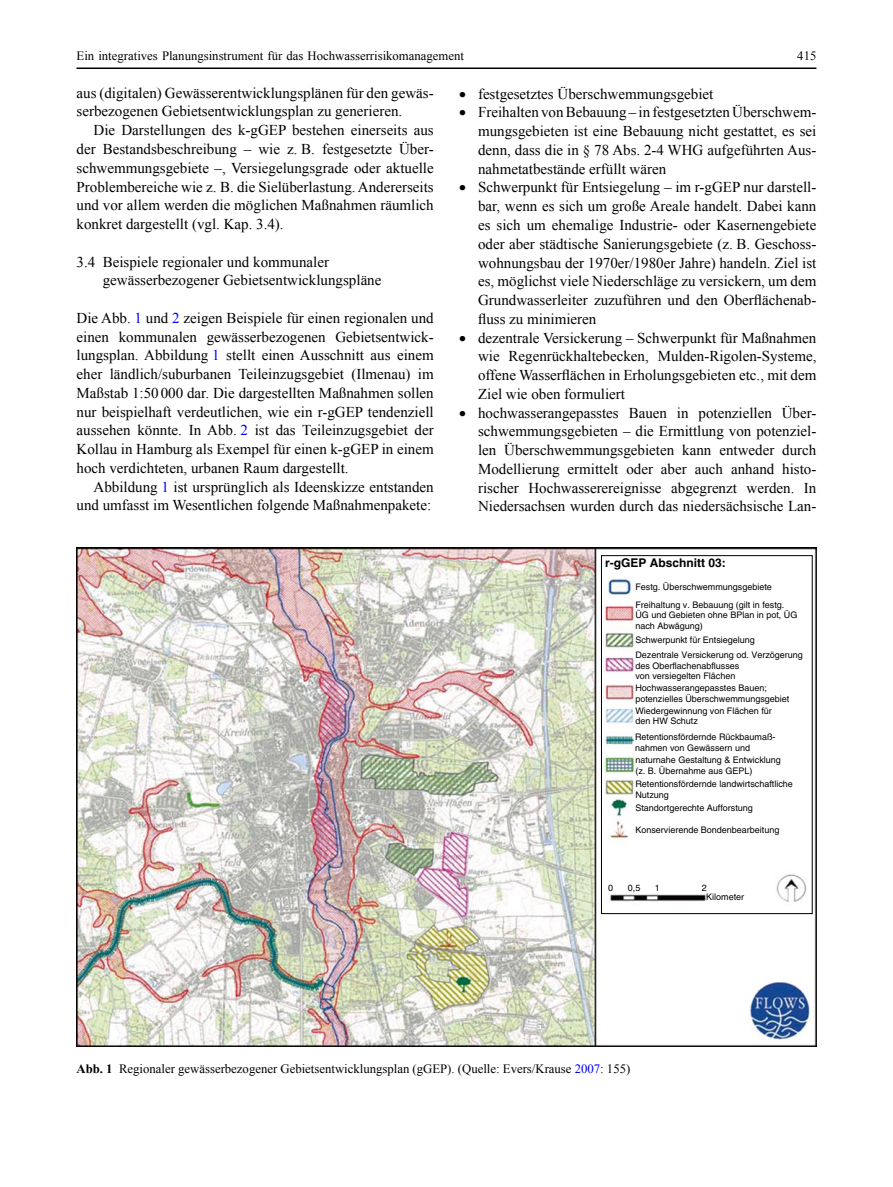
<style>
.page{position:relative;width:893px;height:1187px;background:#fff}
.page>*{position:absolute;margin:0;border:0;box-sizing:border-box;transform-origin:0 0}
.t1{font:15px/18.8px "Times New Roman";color:#000;text-align:justify}
.t2{font:12.75px "Times New Roman";color:#000}
.t3{font:700 12px "Helvetica";color:#000}
.t4{font:9px/10.8px "Helvetica";color:#000}
.s1{color:#00f}
.s2{font-weight:700}
</style>
<div class="page">
<hr style="left:77px;top:67px;width:739px;height:2px;background:#000">
<img style="left:77px;top:547px;width:739px;height:499px">
<div style="left:601px;top:555px;width:212px;height:358px;border:1px solid #000"></div>
<p class="t2" style="left:77px;top:47px;width:389px">Ein integratives Planungsinstrument für das Hochwasserrisikomanagement</p>
<p class="t2" style="left:797px;top:47px;width:21px">415</p>
<p class="t1" style="left:77px;top:83px;width:359px">aus (digitalen) Gewässerentwicklungsplänen für den gewäs&shy;serbezogenen Gebietsentwicklungsplan zu generieren.</p>
<p class="t1" style="left:77px;top:121px;width:359px;text-indent:17px">Die Darstellungen des k-gGEP bestehen einerseits aus der Bestandsbeschreibung – wie z. B. festgesetzte Über&shy;schwemmungsgebiete –, Versiegelungsgrade oder aktuelle Problembereiche wie z. B. die Sielüberlastung. Andererseits und vor allem werden die möglichen Maßnahmen räumlich konkret dargestellt (vgl. Kap. 3.4).</p>
<p class="t1" style="left:103px;top:252px;width:280px;text-indent:-26px">3.4 Beispiele regionaler und kommunaler gewässerbezogener Gebietsentwicklungspläne</p>
<p class="t1" style="left:77px;top:308px;width:359px">Die Abb. <span class="s1">1</span> und <span class="s1">2</span> zeigen Beispiele für einen regionalen und einen kommunalen gewässerbezogenen Gebietsentwick&shy;lungsplan. Abbildung <span class="s1">1</span> stellt einen Ausschnitt aus einem eher ländlich/suburbanen Teileinzugsgebiet (Ilmenau) im Maßstab 1:50000 dar. Die dargestellten Maßnahmen sollen nur beispielhaft verdeutlichen, wie ein r-gGEP tendenziell aussehen könnte. In Abb. <span class="s1">2</span> ist das Teileinzugsgebiet der Kollau in Hamburg als Exempel für einen k-gGEP in einem hoch verdichteten, urbanen Raum dargestellt.</p>
<p class="t1" style="left:77px;top:477px;width:359px;text-align:right">Abbildung <span class="s1">1</span> ist ursprünglich als Ideenskizze entstanden und umfasst im Wesentlichen folgende Maßnahmenpakete:</p>
<p class="t1" style="left:459px;top:84px;width:256px">• festgesetztes Überschwemmungsgebiet</p>
<p class="t1" style="left:478px;top:103px;width:340px;text-indent:-19px">• Freihalten von Bebauung – in festgesetzten Überschwem&shy;mungsgebieten ist eine Bebauung nicht gestattet, es sei denn, dass die in § 78 Abs. 2-4 WHG aufgeführten Aus&shy;nahmetatbestände erfüllt wären</p>
<p class="t1" style="left:478px;top:178px;width:340px;text-indent:-19px">• S chwerpunkt für Entsiegelung – im r-gGEP nur darstell&shy;bar, wenn es sich um große Areale handelt. Dabei kann es sich um ehemalige Industrie- oder Kasernengebiete oder aber städtische Sanierungsgebiete (z. B. Geschoss&shy;wohnungsbau der 1970er/1980er Jahre) handeln. Ziel ist es, möglichst viele Niederschläge zu versickern, um dem Grundwasserleiter zuzuführen und den Oberflächenab&shy;fluss zu minimieren</p>
<p class="t1" style="left:478px;top:328px;width:340px;text-indent:-19px">• dezentrale Versickerung – Schwerpunkt für Maßnahmen wie Regenrückhaltebecken, Mulden-Rigolen-Systeme, offene Wasserflächen in Erholungsgebieten etc., mit dem Ziel wie oben formuliert</p>
<p class="t1" style="left:478px;top:403px;width:340px;text-indent:-19px">• hochwasserangepasstes Bauen in potenziellen Über&shy;schwemmungsgebieten – die Ermittlung von potenziel&shy;len Überschwemmungsgebieten kann entweder durch Modellierung ermittelt oder aber auch anhand histo&shy;rischer Hochwasserereignisse abgegrenzt werden. In Niedersachsen wurden durch das niedersächsische Lan-</p>
<p class="t3" style="left:605px;top:555px;width:122px">r-gGEP Abschnitt 03:</p>
<p class="t4" style="left:635px;top:578px;width:151px;line-height:17.4px">Festg. Überschwemmungsgebiete<br>Freihaltung v. Bebauung (gilt in festg.</p>
<p class="t4" style="left:635px;top:609px;width:164px">ÜG und Gebieten ohne BPlan in pot, ÜG nach Abwägung)</p>
<p class="t4" style="left:635px;top:633px;width:169px;line-height:14.4px">Schwerpunkt für Entsiegelung<br>Dezentrale Versickerung od. Verzögerung</p>
<p class="t4" style="left:635px;top:660px;width:156px">des Oberflachenabflusses<br>von versiegelten Flächen<br>Hochwasserangepasstes Bauen; potenzielles Überschwemmungsgebiet</p>
<p class="t4" style="left:635px;top:705px;width:138px">Wiedergewinnung von Flächen für den HW Schutz</p>
<p class="t4" style="left:635px;top:731px;width:142px">Retentionsfördernde Rückbaumaß&shy;nahmen von Gewässern und</p>
<p class="t4" style="left:635px;top:778px;width:159px">Retentionsfördernde landwirtschaftliche<br>Nutzung</p>
<p class="t4" style="left:635px;top:802px;width:119px">Standortgerechte Aufforstung</p>
<p class="t4" style="left:635px;top:824px;width:146px">Konservierende Bondenbearbeitung</p>
<p class="t4" style="left:635px;top:754px;width:147px">naturnahe Gestaltung &amp; Entwicklung (z. B. Übernahme aus GEPL)</p>
<p class="t4" style="left:608px;top:882px;width:7px">0</p>
<p class="t4" style="left:628px;top:882px;width:14px">0,5</p>
<p class="t4" style="left:655px;top:882px;width:7px">1</p>
<p class="t4" style="left:706px;top:883px;width:40px;line-height:8.9px;text-indent:-4px">2<br>Kilometer</p>
<p class="t2" style="left:77px;top:1059px;width:555px"><span class="s2">Abb. 1</span> Regionaler gewässerbezogener Gebietsentwicklungsplan (gGEP). (Quelle: Evers/Krause <span class="s1">2007</span>: 155)</p>
</div>
